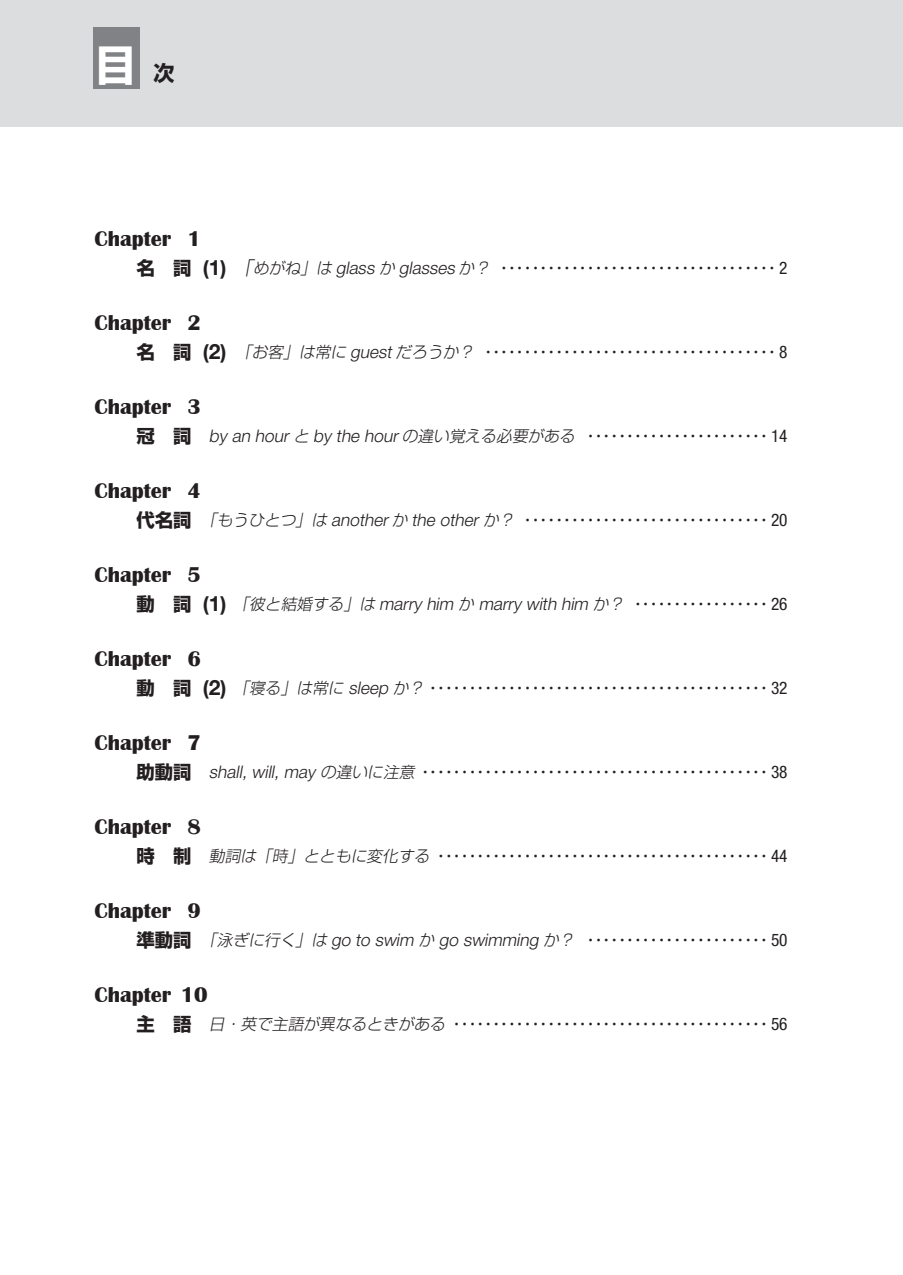
<style>
.page{position:relative;width:903px;height:1275px;background:#fff}
.page>*{position:absolute;margin:0;border:0;box-sizing:border-box;transform-origin:0 0}
.t1{font:700 42px "Shin Go Pro";color:#fff}
.t2{font:700 22.05px "Britannic";color:#231f20}
.t3{font:italic 300 17.32px "Helvetica Neue";color:#231f20}
.t4{font:15.75px "Shin Go Pro";color:#231f20}
.s1{font-size:21px;color:#231f20}
.s2{font-weight:700;font-size:18.38px}
.s3{font-family:"Helvetica Neue";font-weight:700;font-size:20.3px}
.s4{font-family:"Helvetica Neue";font-weight:700;font-size:21.18px}
.s5{font-weight:300;font-style:italic;font-size:18.38px}
.s6{font-weight:300;font-style:italic}
.s7{font-family:"Helvetica Neue";font-weight:300;font-style:italic;font-size:17.32px}
.s8{font-family:"Helvetica Neue";font-stretch:condensed;font-size:17.32px}
.s9{font-family:"Shin Go Pro";font-weight:700;font-style:normal;font-size:18.38px}
.s10{font-weight:700;font-style:normal;font-size:20.3px}
.s11{font-weight:700;font-style:normal;font-size:21.18px}
.s12{font-family:"Shin Go Pro";font-size:15.75px}
.s13{font-family:"Shin Go Pro";font-weight:400;font-style:normal;font-size:15.75px}
.s14{font-weight:400;font-style:normal;font-stretch:condensed}
</style>
<div class="page">
<div style="left:0;top:0;width:903px;height:127px;background:#dcdddf"></div>
<div style="left:94px;top:28px;width:46px;height:61px;background:#808285"></div>
<h1 class="t1" style="left:94px;top:32px;width:81px">目 <span class="s1">次</span></h1>
<h2 class="t2" style="left:94px;top:226px;width:108px">Chapter 1</h2>
<p class="t4" style="left:136px;top:255px;width:652px"><span class="s2">名　詞</span> <span class="s3">(</span><span class="s4">1</span><span class="s3">)</span> <span class="s5">「</span><span class="s6">めがね」は</span> <span class="s7">glass</span> <span class="s6">か</span> <span class="s7">glasses</span> <span class="s6">か？</span>・・・・・・・・・・・・・・・・・・・・・・・・・・・・・・・・・・・ <span class="s8">2</span></p>
<h2 class="t2" style="left:94px;top:310px;width:108px">Chapter 2</h2>
<p class="t4" style="left:136px;top:339px;width:652px"><span class="s2">名　詞</span> <span class="s3">(</span><span class="s4">2</span><span class="s3">)</span> <span class="s6">「お客」は常に</span> <span class="s7">guest</span> <span class="s6">だろうか？</span>・・・・・・・・・・・・・・・・・・・・・・・・・・・・・・・・・・・・・ <span class="s8">8</span></p>
<h2 class="t2" style="left:94px;top:394px;width:108px">Chapter 3</h2>
<p class="t4" style="left:136px;top:423px;width:653px"><span class="s2">冠　詞　</span><span class="s7">by an hour</span> <span class="s6">と</span> <span class="s7">by the hour</span> <span class="s6">の違い覚える必要がある</span>・・・・・・・・・・・・・・・・・・・・・・・ <span class="s8">14</span></p>
<h2 class="t2" style="left:94px;top:478px;width:108px">Chapter 4</h2>
<p class="t4" style="left:136px;top:507px;width:653px"><span class="s2">代名詞　</span><span class="s6">「もうひとつ」は</span> <span class="s7">another</span> <span class="s6">か</span> <span class="s7">the other</span> <span class="s6">か？</span>・・・・・・・・・・・・・・・・・・・・・・・・・・・・・・・ <span class="s8">20</span></p>
<h2 class="t2" style="left:94px;top:562px;width:108px">Chapter 5</h2>
<p class="t3" style="left:136px;top:593px;width:653px"><span class="s9">動　詞</span> <span class="s10">(</span><span class="s11">1</span> <span class="s10">)</span> <span class="s12">「彼と結婚する」は</span> marry him <span class="s12">か</span> marry with him <span class="s12">か？</span><span class="s13">・・・・・・・・・・・・・・・・・</span> <span class="s14">26</span></p>
<h2 class="t2" style="left:94px;top:646px;width:108px">Chapter 6</h2>
<p class="t4" style="left:136px;top:675px;width:653px"><span class="s2">動　詞</span> <span class="s3">(</span><span class="s4">2</span><span class="s3">)</span> <span class="s6">「寝る」は常に</span> <span class="s7">sleep</span> <span class="s6">か？</span>・・・・・・・・・・・・・・・・・・・・・・・・・・・・・・・・・・・・・・・・・・・ <span class="s8">32</span></p>
<h2 class="t2" style="left:94px;top:730px;width:108px">Chapter 7</h2>
<p class="t4" style="left:136px;top:759px;width:653px"><span class="s2">助動詞　</span><span class="s7">shall, will, may</span> <span class="s6">の違いに注意</span>・・・・・・・・・・・・・・・・・・・・・・・・・・・・・・・・・・・・・・・・・・・・ <span class="s8">38</span></p>
<h2 class="t2" style="left:94px;top:814px;width:108px">Chapter 8</h2>
<p class="t4" style="left:136px;top:843px;width:653px"><span class="s2">時　制　</span><span class="s6">動詞は「時」とともに変化する</span>・・・・・・・・・・・・・・・・・・・・・・・・・・・・・・・・・・・・・・・・・・ <span class="s8">44</span></p>
<h2 class="t2" style="left:94px;top:898px;width:108px">Chapter 9</h2>
<p class="t4" style="left:136px;top:927px;width:653px"><span class="s2">準動詞　</span><span class="s6">「泳ぎに行く」は</span> <span class="s7">go to swim</span> <span class="s6">か</span> <span class="s7">go swimming</span> <span class="s6">か？</span>・・・・・・・・・・・・・・・・・・・・・・・ <span class="s8">50</span></p>
<h2 class="t2" style="left:94px;top:982px;width:115px">Chapter 10</h2>
<p class="t4" style="left:136px;top:1011px;width:653px"><span class="s2">主　語　</span><span class="s6">日・英で主語が異なるときがある</span>・・・・・・・・・・・・・・・・・・・・・・・・・・・・・・・・・・・・・・・・ <span class="s8">56</span></p>
</div>
